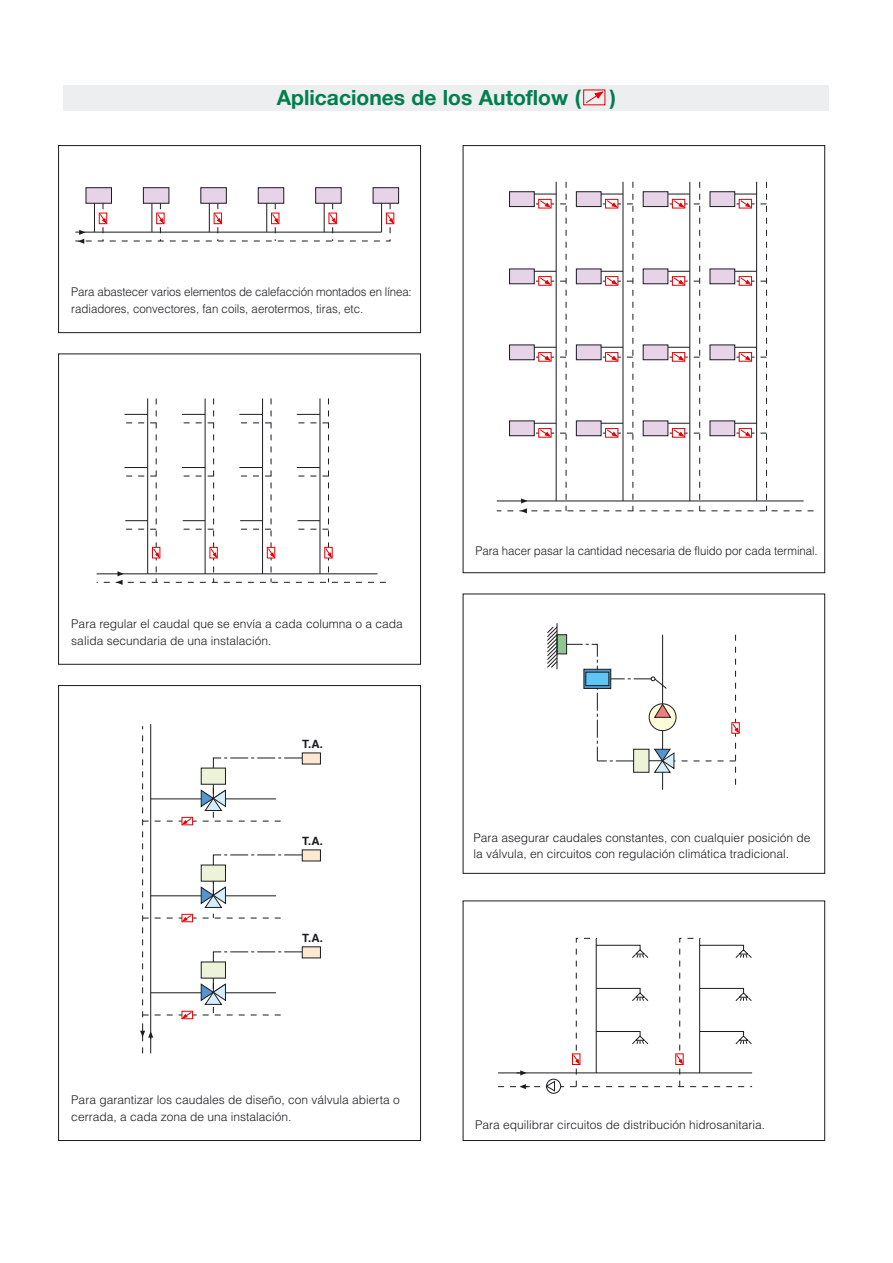
<style>
.page{position:relative;width:893px;height:1263px;background:#fff}
.page>*{position:absolute;margin:0;border:0;box-sizing:border-box;transform-origin:0 0}
.t1{font:700 21px "Helvetica Neue";color:#007e4e}
.t2{font:300 12px/16.5px "Helvetica";color:#1b1c20}
.t3{font:300 12px/17.2px "Helvetica";color:#1b1c20;scale:.96 1}
.t4{font:700 11.4px "Helvetica";color:#1b1c20}
</style>
<div class="page">
<div style="left:64px;top:85px;width:765px;height:26px;background:#eceeef"></div>
<div style="left:583px;top:90px;width:22px;height:15px;border:1px solid #e60005"></div>
<svg style="left:585px;top:91px;width:18px;height:13px"></svg>
<div style="left:58px;top:145px;width:363px;height:188px;border:1px solid #1b1c20"></div>
<div style="left:58px;top:354px;width:363px;height:311px;border:1px solid #1b1c20"></div>
<svg style="left:97px;top:398px;width:289px;height:187px"></svg>
<div style="left:302px;top:753px;width:18px;height:11px;background:#fce9d0"></div>
<hr style="left:150px;top:724px;width:1px;height:329px;background:#1b1c20">
<div style="left:302px;top:850px;width:18px;height:11px;background:#fce9d0"></div>
<div style="left:302px;top:947px;width:18px;height:11px;background:#fce9d0"></div>
<svg style="left:140px;top:726px;width:163px;height:327px"></svg>
<div style="left:557px;top:635px;width:10px;height:19px;background:#8ec794;border:1px solid #1b1c20"></div>
<svg style="left:547px;top:626px;width:9px;height:42px"></svg>
<hr style="left:556px;top:623px;width:1px;height:46px;background:#1b1c20">
<svg style="left:738px;top:722px;width:1px;height:12px"></svg>
<svg style="left:564px;top:635px;width:174px;height:155px"></svg>
<svg style="left:583px;top:669px;width:28px;height:20px"></svg>
<div style="left:585px;top:672px;width:24px;height:14px;background:#5ec6f2;border:1px solid #1b1c20"></div>
<div style="left:86px;top:187px;width:26px;height:16px;background:#e6d3e7;border:1px solid #1b1c20"></div>
<div style="left:143px;top:187px;width:26px;height:16px;background:#e6d3e7;border:1px solid #1b1c20"></div>
<div style="left:200px;top:187px;width:26px;height:16px;background:#e6d3e7;border:1px solid #1b1c20"></div>
<div style="left:258px;top:187px;width:26px;height:16px;background:#e6d3e7;border:1px solid #1b1c20"></div>
<div style="left:315px;top:187px;width:26px;height:16px;background:#e6d3e7;border:1px solid #1b1c20"></div>
<div style="left:373px;top:187px;width:26px;height:16px;background:#e6d3e7;border:1px solid #1b1c20"></div>
<svg style="left:75px;top:203px;width:318px;height:41px"></svg>
<div style="left:463px;top:145px;width:361px;height:428px;border:1px solid #1b1c20"></div>
<div style="left:546px;top:1079px;width:15px;height:15px;border:1px solid #1b1c20;border-radius:50%"></div>
<div style="left:463px;top:901px;width:361px;height:240px;border:1px solid #1b1c20"></div>
<svg style="left:497px;top:182px;width:316px;height:331px"></svg>
<svg style="left:498px;top:938px;width:254px;height:153px"></svg>
<h1 class="t1" style="left:277px;top:90px;width:305px">Aplicaciones de los Autoflow (</h1>
<h1 class="t1" style="left:610px;top:90px;width:8px">)</h1>
<p class="t3" style="left:71px;top:284px;width:356px">Para abastecer varios elementos de calefacción montados en línea: radiadores, convectores, fan coils, aerotermos, tiras, etc.</p>
<p class="t2" style="left:71px;top:617px;width:333px">Para regular el caudal que se envía a cada columna o a cada salida secundaria de una instalación.</p>
<p class="t4" style="left:302px;top:740px;width:22px">T.A.</p>
<p class="t4" style="left:302px;top:837px;width:22px">T.A.</p>
<p class="t4" style="left:302px;top:934px;width:22px">T.A.</p>
<p class="t2" style="left:71px;top:1093px;width:330px">Para garantizar los caudales de diseño, con válvula abierta o cerrada, a cada zona de una instalación.</p>
<p class="t3" style="left:475px;top:543px;width:358px">Para hacer pasar la cantidad necesaria de fluido por cada terminal.</p>
<p class="t2" style="left:473px;top:830px;width:338px">Para asegurar caudales constantes, con cualquier posición de la válvula, en circuitos con regulación climática tradicional.</p>
<p class="t2" style="left:475px;top:1118px;width:291px">Para equilibrar circuitos de distribución hidrosanitaria.</p>
</div>
